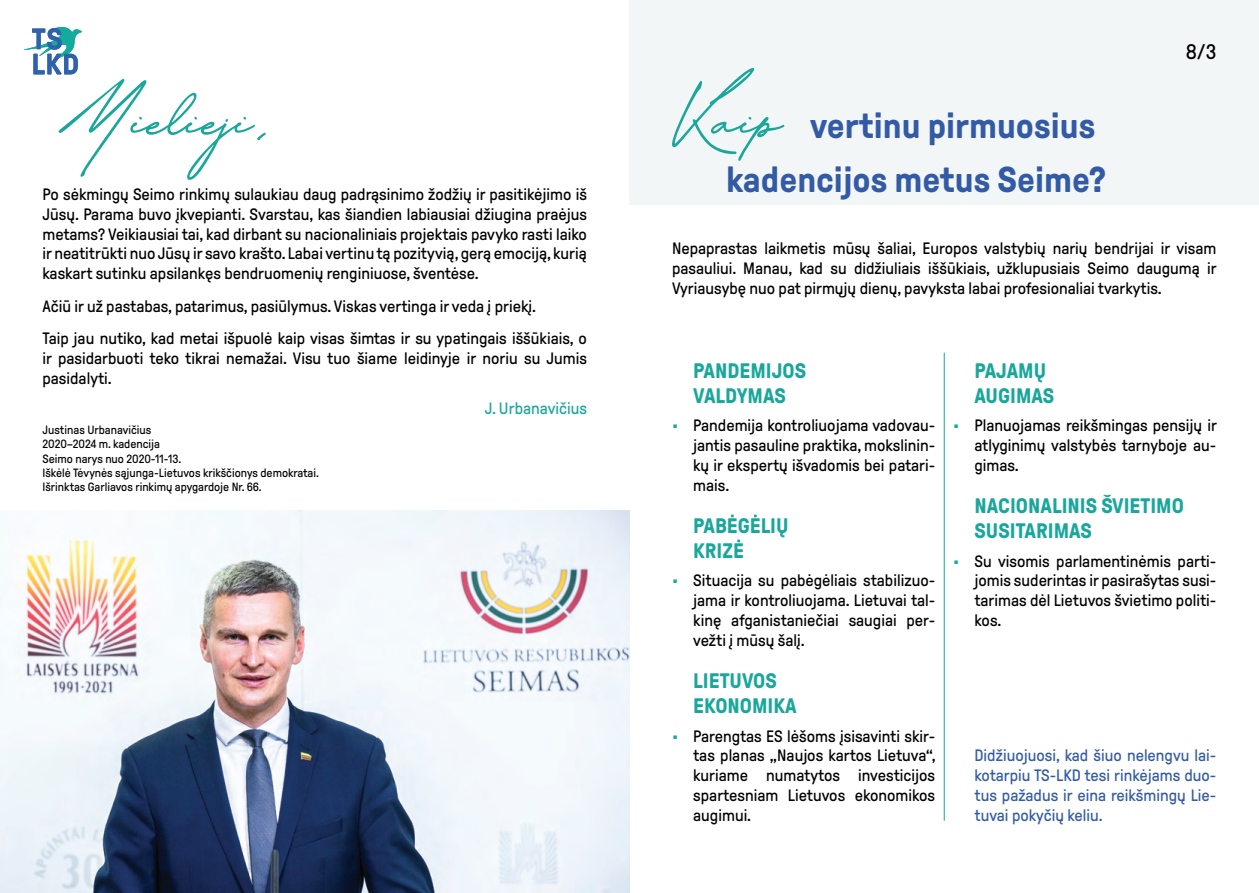
<style>
.page{position:relative;width:1259px;height:893px;background:#fff}
.page>*{position:absolute;margin:0;border:0;box-sizing:border-box;transform-origin:0 0}
.t1{font:108px "TSLKD";color:#1aa79b}
.t2{font:700 36px/54px "GT Pressura Pro";color:#335ba5;text-align:right}
.t3{font:700 21px/25.2px "GT Pressura Pro";color:#1aa79b}
.t4{font:21px "GT Pressura Pro";color:#000}
.t5{font:16.5px/19.8px "GT Pressura Pro";color:#000;text-align:justify}
.t6{font:16.5px/19.8px "GT Pressura Pro";color:#335ba5;text-align:justify}
.t7{font:16.5px "GT Pressura Pro";color:#1aa79b}
.t8{font:12px/14.4px "GT Pressura Pro";color:#000}
.s1{color:#1aa79b}
</style>
<div class="page">
<div style="left:629px;top:0;width:630px;height:204px;background:#f3f6f7"></div>
<img style="left:0;top:510px;width:629px;height:383px">
<hr style="left:944px;top:353px;width:1px;height:468px;background:#1aa79b">
<svg style="left:24px;top:27px;width:58px;height:47px"></svg>
<h1 class="t1" style="left:43px;top:44px;width:235px">Mielieji,</h1>
<p class="t5" style="left:43px;top:185px;width:546px">Po sėkmingų Seimo rinkimų sulaukiau daug padrąsinimo žodžių ir pasitikėjimo iš Jūsų. Parama buvo įkvepianti. Svarstau, kas šiandien labiausiai džiugina praėjus metams? Veikiausiai tai, kad dirbant su nacionaliniais projektais pavyko rasti laiko ir neatitrūkti nuo Jūsų ir savo krašto. Labai vertinu tą pozityvią, gerą emociją, kurią kaskart sutinku apsilankęs bendruomenių renginiuose, šventėse.</p>
<p class="t5" style="left:43px;top:290px;width:546px;line-height:32.5px">Ačiū ir už pastabas, patarimus, pasiūlymus. Viskas vertinga ir veda į priekį.<br>Taip jau nutiko, kad metai išpuolė kaip visas šimtas ir su ypatingais iššūkiais, o</p>
<p class="t5" style="left:43px;top:349px;width:546px">ir pasidarbuoti teko tikrai nemažai. Visu tuo šiame leidinyje ir noriu su Jumis pasidalyti.</p>
<p class="t7" style="left:485px;top:399px;width:104px">J. Urbanavičius</p>
<p class="t8" style="left:43px;top:423px;width:278px">Justinas Urbanavičius<br>2020–2024 m. kadencija<br>Seimo narys nuo 2020-11-13.<br>Iškėlė Tėvynės sąjunga-Lietuvos krikščionys demokratai.<br>Išrinktas Garliavos rinkimų apygardoje Nr. 66.</p>
<h1 class="t1" style="left:672px;top:44px;width:113px">Kaip</h1>
<h2 class="t2" style="left:726px;top:99px;width:381px">vertinu pirmuosius kadencijos metus Seime?</h2>
<p class="t4" style="left:1185px;top:41px;width:32px">8/3</p>
<p class="t5" style="left:672px;top:239px;width:546px">Nepaprastas laikmetis mūsų šaliai, Europos valstybių narių bendrijai ir visam pasauliui. Manau, kad su didžiuliais iššūkiais, užklupusiais Seimo daugumą ir Vyriausybę nuo pat pirmųjų dienų, pavyksta labai profesionaliai tvarkytis.</p>
<p class="t3" style="left:693px;top:358px;width:114px">PANDEMIJOS<br>VALDYMAS</p>
<p class="t5" style="left:693px;top:416px;width:243px;text-indent:-21px"><span class="s1">•</span> Pandemija kontroliuojama vadovau&shy;jantis pasauline praktika, mokslinin&shy;kų ir ekspertų išvadomis bei patari&shy;mais.</p>
<p class="t3" style="left:693px;top:513px;width:97px">PABĖGĖLIŲ<br>KRIZĖ</p>
<p class="t5" style="left:693px;top:571px;width:243px;text-indent:-21px"><span class="s1">•</span> Situacija su pabėgėliais stabilizuo&shy;jama ir kontroliuojama. Lietuvai tal&shy;kinę afganistaniečiai saugiai per&shy;vežti į mūsų šalį.</p>
<p class="t3" style="left:693px;top:668px;width:105px">LIETUVOS<br>EKONOMIKA</p>
<p class="t5" style="left:693px;top:726px;width:244px;text-indent:-21px"><span class="s1">•</span> Parengtas ES lėšoms įsisavinti skir&shy;tas planas „Naujos kartos Lietuva“, kuriame numatytos investicijos spartesniam Lietuvos ekonomikos augimui.</p>
<p class="t3" style="left:974px;top:358px;width:81px">PAJAMŲ<br>AUGIMAS</p>
<p class="t5" style="left:974px;top:416px;width:244px;text-indent:-21px"><span class="s1">•</span> Planuojamas reikšmingas pensijų ir atlyginimų valstybės tarnyboje au&shy;gimas.</p>
<p class="t3" style="left:974px;top:493px;width:211px">NACIONALINIS ŠVIETIMO<br>SUSITARIMAS</p>
<p class="t5" style="left:974px;top:551px;width:243px;text-indent:-21px"><span class="s1">•</span> Su visomis parlamentinėmis parti&shy;jomis suderintas ir pasirašytas susi&shy;tarimas dėl Lietuvos švietimo politi&shy;kos.</p>
<p class="t6" style="left:974px;top:746px;width:243px">Didžiuojuosi, kad šiuo nelengvu lai&shy;kotarpiu TS-LKD tesi rinkėjams duo&shy;tus pažadus ir eina reikšmingų Lie&shy;tuvai pokyčių keliu.</p>
</div>
